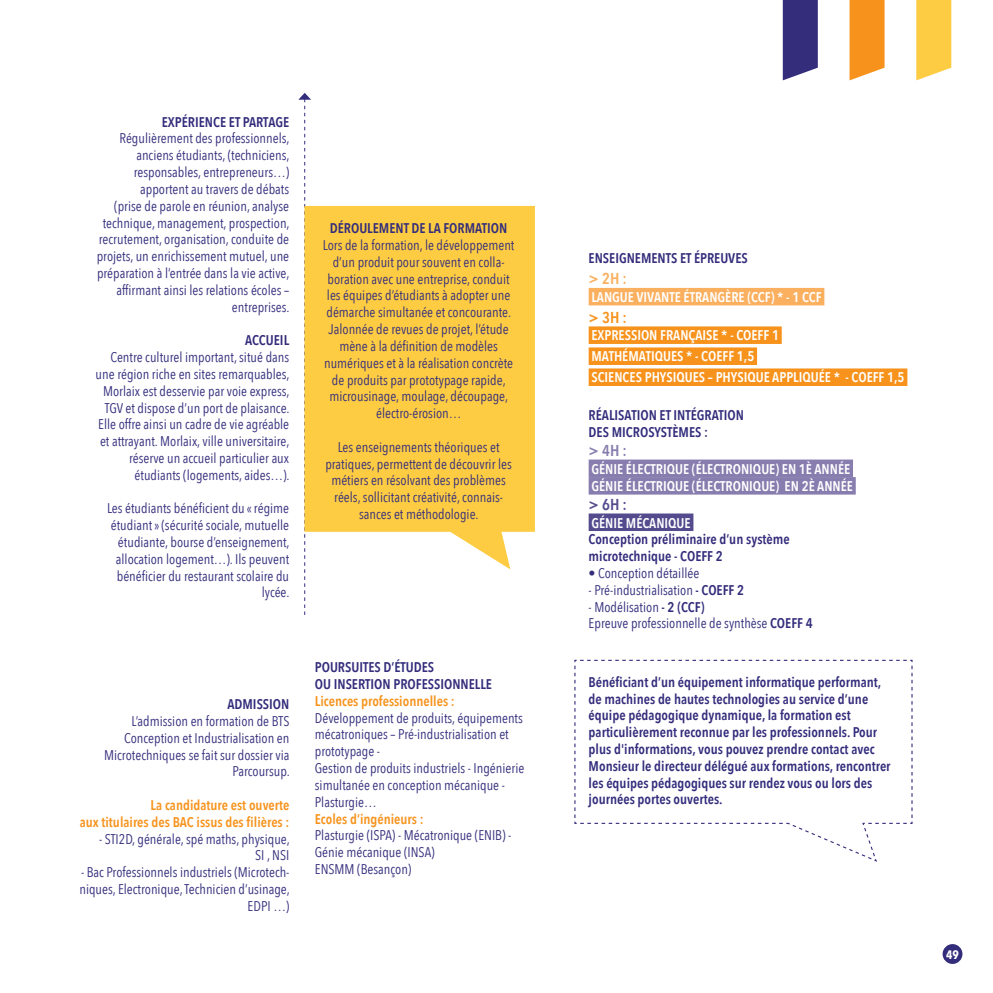
<style>
.page{position:relative;width:993px;height:993px;background:#fff}
.page>*{position:absolute;margin:0;border:0;box-sizing:border-box;transform-origin:0 0}
.t1{font:600 15.75px "Avenir Next Condensed";color:#fab05f}
.t2{font:600 15.75px "Avenir Next Condensed";color:#f7931d}
.t3{font:600 15.75px "Avenir Next Condensed";color:#877dae}
.t4{font:600 15.75px "Avenir Next Condensed";color:#534b8d}
.t5{font:14px/16.8px "Avenir Next Condensed";color:#332d7c;text-align:right}
.t6{font:600 14px/16.8px "Avenir Next Condensed";color:#332d7c}
.t7{font:600 14px/21px "Avenir Next Condensed";color:#fff}
.t8{font:600 14px/16.8px "Avenir Next Condensed";color:#f7931d;text-align:right}
.t9{font:700 12.25px "Avenir Next Condensed";color:#fff}
.s1{font-weight:600}
</style>
<div class="page">
<svg style="left:782px;top:0;width:170px;height:80px"></svg>
<svg style="left:298px;top:93px;width:13px;height:521px"></svg>
<svg style="left:574px;top:659px;width:338px;height:203px"></svg>
<div style="left:588px;top:288px;width:236px;height:17px;background:#fab05f"></div>
<div style="left:588px;top:326px;width:193px;height:18px;background:#f7931d"></div>
<div style="left:588px;top:347px;width:168px;height:18px;background:#f7931d"></div>
<div style="left:588px;top:368px;width:319px;height:18px;background:#f7931d"></div>
<div style="left:588px;top:459px;width:264px;height:18px;background:#877dae"></div>
<div style="left:588px;top:477px;width:267px;height:17px;background:#877dae"></div>
<div style="left:588px;top:513px;width:105px;height:18px;background:#534b8d"></div>
<svg style="left:304px;top:206px;width:230px;height:363px;background:#fccf56"></svg>
<div style="left:942px;top:943px;width:20px;height:20px;background:#332d7c;border-radius:50%"></div>
<p class="t6" style="left:162px;top:113px;width:129px">EXPÉRIENCE ET PARTAGE</p>
<p class="t5" style="left:97px;top:129px;width:194px">Régulièrement des professionnels, anciens étudiants, (techniciens, responsables, entrepreneurs…) apportent au travers de débats<br>(prise de parole en réunion, analyse technique, management, prospection, recrutement, organisation, conduite de projets, un enrichissement mutuel, une préparation à l’entrée dans la vie active, affirmant ainsi les relations écoles – entreprises.</p>
<p class="t6" style="left:245px;top:331px;width:45px">ACCUEIL</p>
<p class="t5" style="left:96px;top:348px;width:195px">Centre culturel important, situé dans une région riche en sites remarquables, Morlaix est desservie par voie express, TGV et dispose d’un port de plaisance.<br>Elle offre ainsi un cadre de vie agréable et attrayant. Morlaix, ville universitaire, réserve un accueil particulier aux étudiants (logements, aides…).</p>
<p class="t5" style="left:107px;top:499px;width:184px">Les étudiants bénéficient du « régime étudiant » (sécurité sociale, mutuelle étudiante, bourse d’enseignement, allocation logement…). Ils peuvent bénéficier du restaurant scolaire du lycée.</p>
<p class="t6" style="left:227px;top:695px;width:63px">ADMISSION</p>
<p class="t5" style="left:104px;top:711px;width:187px">L’admission en formation de BTS<br>Conception et Industrialisation en<br>Microtechniques se fait sur dossier via<br>Parcoursup.</p>
<p class="t8" style="left:80px;top:796px;width:211px">La candidature est ouverte<br>aux titulaires des BAC issus des filières :</p>
<p class="t5" style="left:99px;top:829px;width:192px">- STI2D, générale, spé maths, physique,<br>SI , NSI</p>
<p class="t5" style="left:79px;top:863px;width:212px">- Bac Professionnels industriels (Microtech&shy;niques, Electronique, Technicien d’usinage,<br>EDPI …)</p>
<p class="t6" style="left:330px;top:219px;width:179px">DÉROULEMENT DE LA FORMATION</p>
<p class="t5" style="left:323px;top:236px;width:193px;text-align:center">Lors de la formation, le développement d’un produit pour souvent en colla&shy;boration avec une entreprise, conduit les équipes d’étudiants à adopter une démarche simultanée et concourante.<br>Jalonnée de revues de projet, l’étude mène à la définition de modèles numériques et à la réalisation concrète de produits par prototypage rapide, microusinage, moulage, découpage, électro-érosion…</p>
<p class="t5" style="left:325px;top:437px;width:188px;text-align:center">Les enseignements théoriques et pratiques, permettent de découvrir les métiers en résolvant des problèmes réels, sollicitant créativité, connais&shy;sances et méthodologie.</p>
<p class="t6" style="left:315px;top:658px;width:179px">POURSUITES D’ÉTUDES<br>OU INSERTION PROFESSIONNELLE</p>
<p class="t8" style="left:315px;top:692px;width:141px">Licences professionnelles :</p>
<p class="t5" style="left:315px;top:708px;width:211px;text-align:left">Développement de produits, équipements mécatroniques – Pré-industrialisation et prototypage -<br>Gestion de produits industriels - Ingénierie simultanée en conception mécanique -<br>Plasturgie…</p>
<p class="t8" style="left:315px;top:809px;width:110px">Ecoles d’ingénieurs :</p>
<p class="t5" style="left:315px;top:826px;width:198px;text-align:left">Plasturgie (ISPA) - Mécatronique (ENIB) -<br>Génie mécanique (INSA)<br>ENSMM (Besançon)</p>
<p class="t6" style="left:588px;top:249px;width:161px">ENSEIGNEMENTS ET ÉPREUVES</p>
<p class="t1" style="left:588px;top:265px;width:40px">&gt; 2H :</p>
<p class="t7" style="left:591px;top:286px;width:232px">LANGUE VIVANTE ÉTRANGÈRE (CCF) * - 1 CCF</p>
<p class="t2" style="left:588px;top:304px;width:40px">&gt; 3H :</p>
<p class="t7" style="left:591px;top:324px;width:315px">EXPRESSION FRANÇAISE * - COEFF 1<br>MATHÉMATIQUES * - COEFF 1,5<br>SCIENCES PHYSIQUES – PHYSIQUE APPLIQUÉE * - COEFF 1,5</p>
<p class="t6" style="left:588px;top:406px;width:157px">RÉALISATION ET INTÉGRATION<br>DES MICROSYSTÈMES :</p>
<p class="t3" style="left:588px;top:437px;width:40px">&gt; 4H :</p>
<p class="t7" style="left:591px;top:459px;width:263px;line-height:17.5px">GÉNIE ÉLECTRIQUE (ÉLECTRONIQUE) EN 1È ANNÉE<br>GÉNIE ÉLECTRIQUE (ÉLECTRONIQUE) EN 2È ANNÉE</p>
<p class="t4" style="left:588px;top:490px;width:40px">&gt; 6H :</p>
<p class="t7" style="left:591px;top:511px;width:101px">GÉNIE MÉCANIQUE</p>
<p class="t6" style="left:588px;top:530px;width:202px">Conception préliminaire d’un système microtechnique - COEFF 2</p>
<p class="t5" style="left:588px;top:564px;width:112px">• Conception détaillée</p>
<p class="t5" style="left:588px;top:580px;width:157px">- Pré-industrialisation <span class="s1">- COEFF 2</span></p>
<p class="t5" style="left:588px;top:597px;width:225px;text-align:left">- Modélisation <span class="s1">- 2 (CCF)<br></span>Epreuve professionnelle de synthèse <span class="s1">COEFF 4</span></p>
<p class="t6" style="left:588px;top:672px;width:303px">Bénéficiant d’un équipement informatique performant, de machines de hautes technologies au service d’une équipe pédagogique dynamique, la formation est particulièrement reconnue par les professionnels. Pour plus d'informations, vous pouvez prendre contact avec Monsieur le directeur délégué aux formations, rencontrer les équipes pédagogiques sur rendez vous ou lors des journées portes ouvertes.</p>
<p class="t9" style="left:945px;top:947px;width:14px">49</p>
</div>
